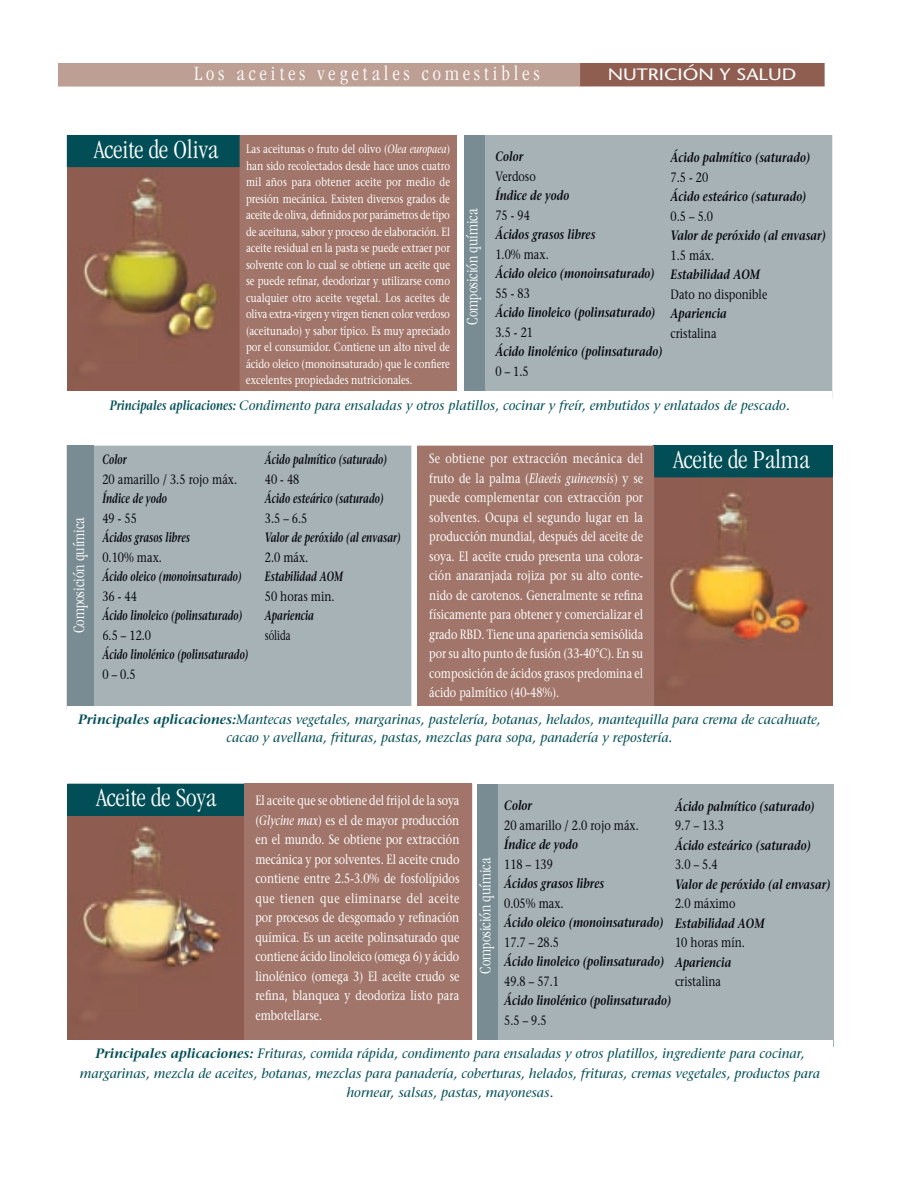
<style>
.page{position:relative;width:918px;height:1188px;background:#fff}
.page>*{position:absolute;margin:0;border:0;box-sizing:border-box;transform-origin:0 0}
.t1{font:300 condensed 27px "Garamond";color:#fff}
.t2{font:300 condensed 21px "Garamond";color:#fff}
.t3{font:300 condensed 16.5px "Garamond";color:#fff}
.t4{font:16.5px "Stone Sans";color:#fff;scale:1.2 1}
.t5{font:13.5px/19.5px "Stone Serif";color:#fff;text-align:justify;scale:.8 1}
.t6{font:italic 13.5px/19.5px "Stone Serif";color:#014e56;text-align:center}
.t7{font:italic 600 13.5px "Stone Serif";color:#080a0f;scale:.8 1}
.t8{font:13.5px "Stone Serif";color:#080a0f;scale:.8 1}
.t9{font:italic 600 13.5px "Stone Serif";color:#080a0f;scale:.7 1}
.t10{font:13.5px "Stone Serif";color:#080a0f;scale:.7 1}
.t11{font:12px/16.5px "Stone Serif";color:#fff;text-align:justify;scale:.8 1}
.s1{font-style:italic}
.s2{font-weight:600}
</style>
<div class="page">
<img style="left:68px;top:816px;width:176px;height:224px">
<svg style="left:58px;top:63px;width:767px;height:24px;background:#b08c81"></svg>
<svg style="left:67px;top:446px;width:766px;height:260px;background:#9c8b85"></svg>
<svg style="left:66px;top:135px;width:766px;height:256px;background:#9b8e88"></svg>
<div style="left:498px;top:784px;width:336px;height:263px;background:#a6b2b6"></div>
<div style="left:477px;top:784px;width:21px;height:256px;background:#798c94"></div>
<div style="left:505px;top:800px;width:27px;height:10px;background:#a6b2b6"></div>
<div style="left:505px;top:820px;width:134px;height:13px;background:#a6b2b6"></div>
<div style="left:504px;top:836px;width:74px;height:17px;background:#a6b2b6"></div>
<div style="left:505px;top:859px;width:48px;height:10px;background:#a6b2b6"></div>
<div style="left:504px;top:875px;width:100px;height:16px;background:#a6b2b6"></div>
<div style="left:504px;top:898px;width:59px;height:10px;background:#a6b2b6"></div>
<div style="left:504px;top:914px;width:159px;height:16px;background:#a6b2b6"></div>
<div style="left:505px;top:937px;width:53px;height:10px;background:#a6b2b6"></div>
<div style="left:504px;top:953px;width:160px;height:17px;background:#a6b2b6"></div>
<div style="left:505px;top:976px;width:53px;height:10px;background:#a6b2b6"></div>
<div style="left:504px;top:992px;width:167px;height:17px;background:#a6b2b6"></div>
<div style="left:505px;top:1015px;width:41px;height:10px;background:#a6b2b6"></div>
<div style="left:675px;top:798px;width:139px;height:16px;background:#a6b2b6"></div>
<div style="left:676px;top:821px;width:47px;height:10px;background:#a6b2b6"></div>
<div style="left:675px;top:837px;width:136px;height:16px;background:#a6b2b6"></div>
<div style="left:676px;top:860px;width:41px;height:10px;background:#a6b2b6"></div>
<div style="left:676px;top:879px;width:154px;height:13px;background:#a6b2b6"></div>
<div style="left:676px;top:898px;width:59px;height:11px;background:#a6b2b6"></div>
<div style="left:675px;top:918px;width:90px;height:10px;background:#a6b2b6"></div>
<div style="left:676px;top:937px;width:68px;height:11px;background:#a6b2b6"></div>
<div style="left:675px;top:957px;width:56px;height:13px;background:#a6b2b6"></div>
<div style="left:675px;top:977px;width:46px;height:10px;background:#a6b2b6"></div>
<div style="left:67px;top:784px;width:177px;height:32px;background:#014e56"></div>
<div style="left:244px;top:784px;width:228px;height:256px;background:#a17569"></div>
<svg style="left:498px;top:1040px;width:334px;height:7px"></svg>
<h2 class="t2" style="left:194px;top:62px;width:347px">L o s a c e i t e s v e g e t a l e s c o m e s t i b l e s</h2>
<p class="t4" style="left:608px;top:64px;width:159px">NUTRICIÓN Y SALUD</p>
<h1 class="t1" style="left:94px;top:135px;width:126px">Aceite de Oliva</h1>
<p class="t11" style="left:246px;top:141px;width:257px">Las aceitunas o fruto del olivo (<span class="s1">Olea europaea</span>) han sido recolectados desde hace unos cuatro mil años para obtener aceite por medio de presión mecánica. Existen diversos grados de aceite de oliva, definidos por parámetros de tipo de aceituna, sabor y proceso de elaboración. El aceite residual en la pasta se puede extraer por solvente con lo cual se obtiene un aceite que se puede refinar, deodorizar y utilizarse como cualquier otro aceite vegetal. Los aceites de oliva extra-virgen y virgen tienen color verdoso (aceitunado) y sabor típico. Es muy apreciado por el consumidor. Contiene un alto nivel de ácido oleico (monoinsaturado) que le confiere excelentes propiedades nutricionales.</p>
<p class="t6" style="left:110px;top:395px;width:682px"><span class="s2">Principales aplicaciones:</span> Condimento para ensaladas y otros platillos, cocinar y freír, embutidos y enlatados de pescado.</p>
<p class="t7" style="left:671px;top:149px;width:176px">Ácido palmítico (saturado)</p>
<p class="t8" style="left:671px;top:169px;width:49px">7.5 - 20</p>
<p class="t7" style="left:671px;top:188px;width:172px">Ácido esteárico (saturado)</p>
<p class="t8" style="left:671px;top:208px;width:55px">0.5 – 5.0</p>
<p class="t7" style="left:671px;top:227px;width:196px">Valor de peróxido (al envasar)</p>
<p class="t8" style="left:671px;top:247px;width:56px">1.5 máx.</p>
<p class="t7" style="left:671px;top:266px;width:114px">Estabilidad AOM</p>
<p class="t8" style="left:671px;top:286px;width:122px">Dato no disponible</p>
<p class="t7" style="left:671px;top:305px;width:72px">Apariencia</p>
<p class="t8" style="left:671px;top:325px;width:59px">cristalina</p>
<p class="t7" style="left:495px;top:148px;width:36px">Color</p>
<p class="t8" style="left:495px;top:168px;width:52px">Verdoso</p>
<p class="t7" style="left:495px;top:187px;width:94px">Índice de yodo</p>
<p class="t8" style="left:495px;top:207px;width:45px">75 - 94</p>
<p class="t7" style="left:495px;top:226px;width:127px">Ácidos grasos libres</p>
<p class="t8" style="left:495px;top:246px;width:68px">1.0% max.</p>
<p class="t7" style="left:495px;top:265px;width:201px">Ácido oleico (monoinsaturado)</p>
<p class="t8" style="left:495px;top:285px;width:45px">55 - 83</p>
<p class="t7" style="left:495px;top:304px;width:202px">Ácido linoleico (polinsaturado)</p>
<p class="t8" style="left:495px;top:324px;width:49px">3.5 - 21</p>
<p class="t7" style="left:495px;top:343px;width:211px">Ácido linolénico (polinsaturado)</p>
<p class="t8" style="left:495px;top:363px;width:43px">0 – 1.5</p>
<p class="t3" style="left:463px;top:325px;width:118px;rotate:-90deg">Composición química</p>
<h1 class="t1" style="left:673px;top:445px;width:138px">Aceite de Palma</h1>
<p class="t9" style="left:265px;top:451px;width:176px">Ácido palmítico (saturado)</p>
<p class="t8" style="left:265px;top:471px;width:45px">40 - 48</p>
<p class="t9" style="left:265px;top:490px;width:172px">Ácido esteárico (saturado)</p>
<p class="t8" style="left:265px;top:510px;width:55px">3.5 – 6.5</p>
<p class="t9" style="left:265px;top:529px;width:196px">Valor de peróxido (al envasar)</p>
<p class="t8" style="left:265px;top:549px;width:56px">2.0 máx.</p>
<p class="t9" style="left:265px;top:568px;width:114px">Estabilidad AOM</p>
<p class="t8" style="left:265px;top:588px;width:89px">50 horas min.</p>
<p class="t9" style="left:265px;top:607px;width:72px">Apariencia</p>
<p class="t10" style="left:265px;top:627px;width:38px">sólida</p>
<p class="t5" style="left:429px;top:449px;width:269px">Se obtiene por extracción mecánica del fruto de la palma (<span class="s1">Elaeeis guineensis</span>) y se puede complementar con extracción por solventes. Ocupa el segundo lugar en la producción mundial, después del aceite de soya. El aceite crudo presenta una colora&shy;ción anaranjada rojiza por su alto conte&shy;nido de carotenos. Generalmente se refina físicamente para obtener y comercializar el grado RBD. Tiene una apariencia semisólida por su alto punto de fusión (33-40°C). En su composición de ácidos grasos predomina el ácido palmítico (40-48%).</p>
<p class="t6" style="left:78px;top:711px;width:744px;line-height:18px"><span class="s2">Principales aplicaciones:</span>Mantecas vegetales, margarinas, pastelería, botanas, helados, mantequilla para crema de cacahuate, cacao y avellana, frituras, pastas, mezclas para sopa, panadería y repostería.</p>
<p class="t9" style="left:102px;top:451px;width:36px">Color</p>
<p class="t8" style="left:102px;top:471px;width:170px">20 amarillo / 3.5 rojo máx.</p>
<p class="t9" style="left:102px;top:490px;width:94px">Índice de yodo</p>
<p class="t8" style="left:102px;top:510px;width:45px">49 - 55</p>
<p class="t9" style="left:102px;top:529px;width:127px">Ácidos grasos libres</p>
<p class="t8" style="left:102px;top:549px;width:76px">0.10% max.</p>
<p class="t9" style="left:102px;top:568px;width:201px">Ácido oleico (monoinsaturado)</p>
<p class="t8" style="left:102px;top:588px;width:45px">36 - 44</p>
<p class="t9" style="left:102px;top:607px;width:202px">Ácido linoleico (polinsaturado)</p>
<p class="t8" style="left:102px;top:627px;width:62px">6.5 – 12.0</p>
<p class="t9" style="left:102px;top:646px;width:211px">Ácido linolénico (polinsaturado)</p>
<p class="t8" style="left:102px;top:666px;width:43px">0 – 0.5</p>
<p class="t3" style="left:70px;top:633px;width:118px;rotate:-90deg">Composición química</p>
<h1 class="t1" style="left:96px;top:783px;width:121px">Aceite de Soya</h1>
<p class="t5" style="left:255px;top:791px;width:257px">El aceite que se obtiene del frijol de la soya (<span class="s1">Glycine max</span>) es el de mayor producción en el mundo. Se obtiene por extracción mecánica y por solventes. El aceite crudo contiene entre 2.5-3.0% de fosfolípidos que tienen que eliminarse del aceite por procesos de desgomado y refinación química. Es un aceite polinsaturado que contiene ácido linoleico (omega 6) y ácido linolénico (omega 3) El aceite crudo se refina, blanquea y deodoriza listo para embotellarse.</p>
<p class="t6" style="left:80px;top:1044px;width:742px"><span class="s2">Principales aplicaciones:</span> Frituras, comida rápida, condimento para ensaladas y otros platillos, ingrediente para cocinar, margarinas, mezcla de aceites, botanas, mezclas para panadería, coberturas, helados, frituras, cremas vegetales, productos para hornear, salsas, pastas, mayonesas.</p>
<p class="t7" style="left:675px;top:798px;width:176px">Ácido palmítico (saturado)</p>
<p class="t8" style="left:675px;top:817px;width:62px">9.7 – 13.3</p>
<p class="t7" style="left:675px;top:837px;width:172px">Ácido esteárico (saturado)</p>
<p class="t8" style="left:675px;top:856px;width:55px">3.0 – 5.4</p>
<p class="t7" style="left:675px;top:876px;width:196px">Valor de peróxido (al envasar)</p>
<p class="t8" style="left:675px;top:895px;width:77px">2.0 máximo</p>
<p class="t7" style="left:675px;top:915px;width:114px">Estabilidad AOM</p>
<p class="t8" style="left:675px;top:934px;width:89px">10 horas mín.</p>
<p class="t7" style="left:675px;top:954px;width:72px">Apariencia</p>
<p class="t8" style="left:675px;top:973px;width:59px">cristalina</p>
<p class="t7" style="left:504px;top:797px;width:36px">Color</p>
<p class="t8" style="left:504px;top:817px;width:170px">20 amarillo / 2.0 rojo máx.</p>
<p class="t7" style="left:504px;top:836px;width:94px">Índice de yodo</p>
<p class="t8" style="left:504px;top:856px;width:62px">118 – 139</p>
<p class="t7" style="left:504px;top:875px;width:127px">Ácidos grasos libres</p>
<p class="t8" style="left:504px;top:895px;width:76px">0.05% max.</p>
<p class="t7" style="left:504px;top:914px;width:201px">Ácido oleico (monoinsaturado)</p>
<p class="t8" style="left:504px;top:934px;width:70px">17.7 – 28.5</p>
<p class="t7" style="left:504px;top:953px;width:202px">Ácido linoleico (polinsaturado)</p>
<p class="t8" style="left:504px;top:973px;width:70px">49.8 – 57.1</p>
<p class="t7" style="left:504px;top:992px;width:211px">Ácido linolénico (polinsaturado)</p>
<p class="t8" style="left:504px;top:1012px;width:55px">5.5 – 9.5</p>
<p class="t3" style="left:476px;top:974px;width:118px;rotate:-90deg">Composición química</p>
</div>
